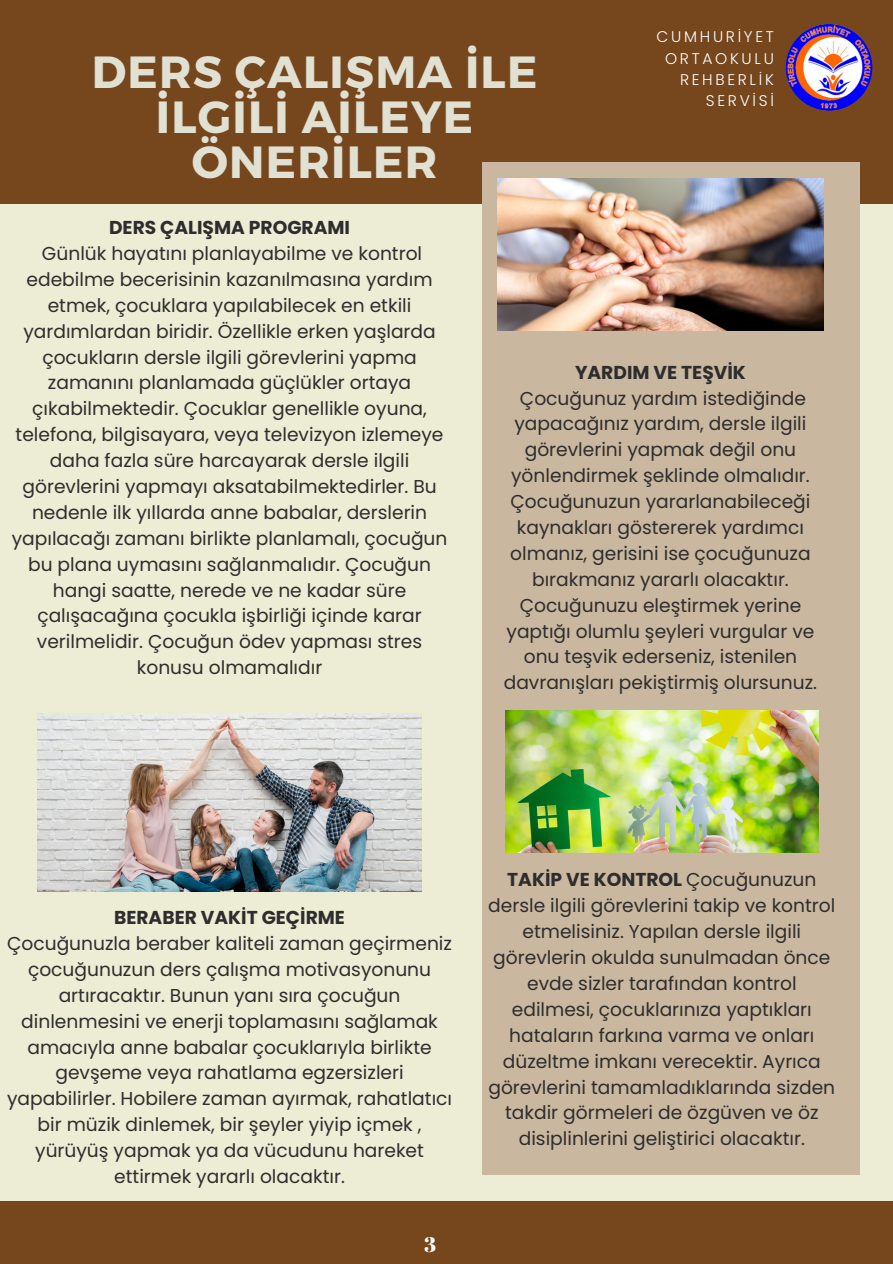
<style>
.page{position:relative;width:893px;height:1264px;background:#fff}
.page>*{position:absolute;margin:0;border:0;box-sizing:border-box;transform-origin:0 0}
.t1{font:700 45px/45px "Montserrat";letter-spacing:.025em;color:#e0e0d3;text-align:center}
.t2{font:21px "Abril Fatface";color:#fff}
.t3{font:18.6px/25.8px "Poppins";color:#2e2d2d;text-align:center}
.t4{font:300 15.45px/21.3px "Poppins";letter-spacing:.175em;color:#fff;text-align:right}
.s1{font-weight:700}
</style>
<div class="page">
<div style="left:0;top:0;width:892px;height:1263px;background:#76461d"></div>
<div style="left:0;top:204px;width:892px;height:996px;background:#ededd5"></div>
<div style="left:482px;top:162px;width:377px;height:1012px;background:#cab79f"></div>
<img style="left:497px;top:179px;width:326px;height:151px">
<img style="left:37px;top:714px;width:384px;height:177px">
<img style="left:505px;top:710px;width:313px;height:142px">
<img style="left:785px;top:24px;width:87px;height:87px;border-radius:50%">
<h1 class="t1" style="left:92px;top:47px;width:447px">DERS ÇALIŞMA İLE<br>İLGİLİ AİLEYE<br>ÖNERİLER</h1>
<h2 class="t4" style="left:656px;top:26px;width:119px">CUMHURİYET<br>ORTAOKULU<br>REHBERLİK<br>SERVİSİ</h2>
<h2 class="t3" style="left:12px;top:215px;width:437px"><span class="s1">DERS ÇALIŞMA PROGRAMI<br></span>Günlük hayatını planlayabilme ve kontrol edebilme becerisinin kazanılmasına yardım etmek, çocuklara yapılabilecek en etkili yardımlardan biridir. Özellikle erken yaşlarda çocukların dersle ilgili görevlerini yapma zamanını planlamada güçlükler ortaya çıkabilmektedir. Çocuklar genellikle oyuna, telefona, bilgisayara, veya televizyon izlemeye daha fazla süre harcayarak dersle ilgili görevlerini yapmayı aksatabilmektedirler. Bu nedenle ilk yıllarda anne babalar, derslerin yapılacağı zamanı birlikte planlamalı, çocuğun bu plana uymasını sağlanmalıdır. Çocuğun hangi saatte, nerede ve ne kadar süre çalışacağına çocukla işbirliği içinde karar verilmelidir. Çocuğun ödev yapması stres konusu olmamalıdır</h2>
<p class="t3" style="left:503px;top:359px;width:315px"><span class="s1">YARDIM VE TEŞVİK<br></span>Çocuğunuz yardım istediğinde yapacağınız yardım, dersle ilgili görevlerini yapmak değil onu yönlendirmek şeklinde olmalıdır.<br>Çocuğunuzun yararlanabileceği kaynakları göstererek yardımcı olmanız, gerisini ise çocuğunuza bırakmanız yararlı olacaktır.<br>Çocuğunuzu eleştirmek yerine yaptığı olumlu şeyleri vurgular ve onu teşvik ederseniz, istenilen davranışları pekiştirmiş olursunuz.</p>
<p class="t3" style="left:7px;top:904px;width:446px"><span class="s1">BERABER VAKİT GEÇİRME<br></span>Çocuğunuzla beraber kaliteli zaman geçirmeniz çocuğunuzun ders çalışma motivasyonunu artıracaktır. Bunun yanı sıra çocuğun dinlenmesini ve enerji toplamasını sağlamak amacıyla anne babalar çocuklarıyla birlikte gevşeme veya rahatlama egzersizleri yapabilirler. Hobilere zaman ayırmak, rahatlatıcı bir müzik dinlemek, bir şeyler yiyip içmek , yürüyüş yapmak ya da vücudunu hareket ettirmek yararlı olacaktır.</p>
<p class="t2" style="left:424px;top:1229px;width:14px">3</p>
<h2 class="t3" style="left:488px;top:867px;width:348px"><span class="s1">TAKİP VE KONTROL</span> Çocuğunuzun dersle ilgili görevlerini takip ve kontrol etmelisiniz. Yapılan dersle ilgili görevlerin okulda sunulmadan önce evde sizler tarafından kontrol edilmesi, çocuklarınıza yaptıkları hataların farkına varma ve onları düzeltme imkanı verecektir. Ayrıca görevlerini tamamladıklarında sizden takdir görmeleri de özgüven ve öz disiplinlerini geliştirici olacaktır.</h2>
</div>
